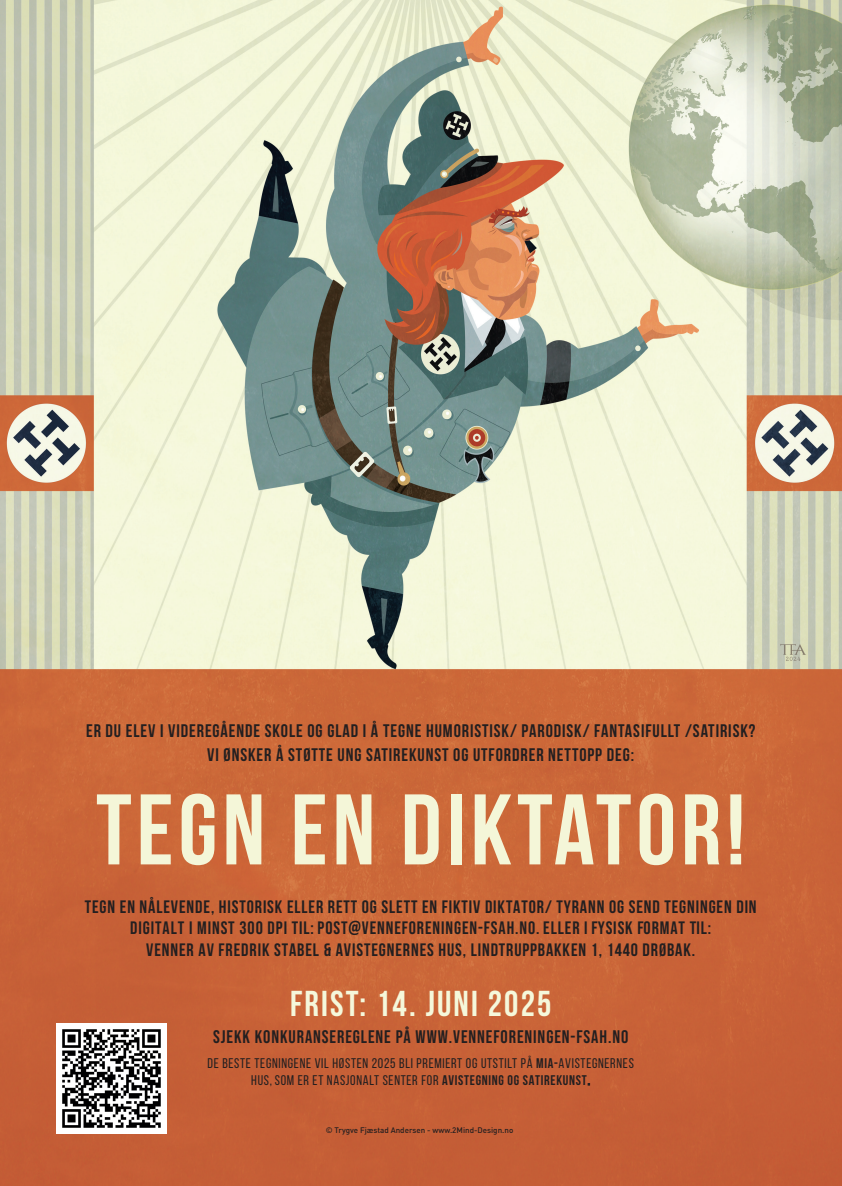
<style>
.page{position:relative;width:842px;height:1186px;background:#fff}
.page>*{position:absolute;margin:0;border:0;box-sizing:border-box;transform-origin:0 0}
.t1{font:700 100px "Bebas Neue";letter-spacing:.05em;color:#f4f6d8}
.t2{font:700 36px "Bebas Neue";letter-spacing:.06em;color:#f5f8db}
.t3{font:700 18.2px/24px "Bebas Neue";letter-spacing:.05em;color:#231f20;text-align:center}
.t4{font:18.2px "Bebas Neue";letter-spacing:.05em;color:#231f20}
.t5{font:700 18px/21.6px "Bebas Neue";letter-spacing:.05em;color:#231f20;text-align:center}
.t6{font:14px/16.8px "Bebas Neue";letter-spacing:.05em;color:#231f20;text-align:center}
.t7{font:500 8px "DINOT";color:#231f20}
.s1{font-weight:400}
.s2{font-style:inherit}
.s3{font-weight:700}
</style>
<div class="page">
<img style="left:0;top:0;width:842px;height:1186px">
<img style="left:56px;top:1023px;width:111px;height:111px">
<p class="t3" style="left:86px;top:718px;width:670px">ER DU ELEV I VIDEREGÅENDE SKOLE OG GLAD I Å TEGNE HUMORISTISK/ PARODISK/ FANTASIFULLT /SATIRISK?<br>VI ØNSKER Å STØTTE UNG SATIREKUNST OG UTFORDRER NETTOPP DEG:</p>
<h1 class="t1" style="left:96px;top:775px;width:650px">TEGN EN DIKTATOR!</h1>
<p class="t5" style="left:85px;top:895px;width:673px">TEGN EN NÅLEVENDE, HISTORISK ELLER RETT OG SLETT EN FIKTIV DIKTATOR/ TYRANN OG SEND TEGNINGEN DIN<br><span class="s1">DIGITALT I MINST 300 DPI</span> TIL: <span class="s1">POST@VENNEFORENINGEN-FSAH.NO. ELLER I FYSISK FORMAT TIL:<br></span>VENNER AV FREDRIK STABEL &amp; AVISTEGNERNES HUS, LINDTRUPPBAKKEN 1, 1440 DRØBAK.</p>
<h2 class="t2" style="left:290px;top:983px;width:263px">FRIST: 14. JUNI 2025</h2>
<p class="t4" style="left:213px;top:1026px;width:416px">SJEKK KONKURANSEREGLENE PÅ WWW.VENNEFORENINGEN-FSAH.NO</p>
<p class="t6" style="left:207px;top:1055px;width:428px">DE BESTE TEGNINGENE VIL HØSTEN 2025 BLI PREMIERT OG UTSTILT PÅ <span class="s2">MIA-</span>AVISTEGNERNES<br>HUS, SOM ER ET NASJONALT SENTER FOR <span class="s3">AVISTEGNING OG SATIREKUNST</span><span class="s2">.</span></p>
<p class="t7" style="left:326px;top:1125px;width:189px">© Trygve Fjæstad Andersen - www.2Mind-Design.no</p>
</div>
